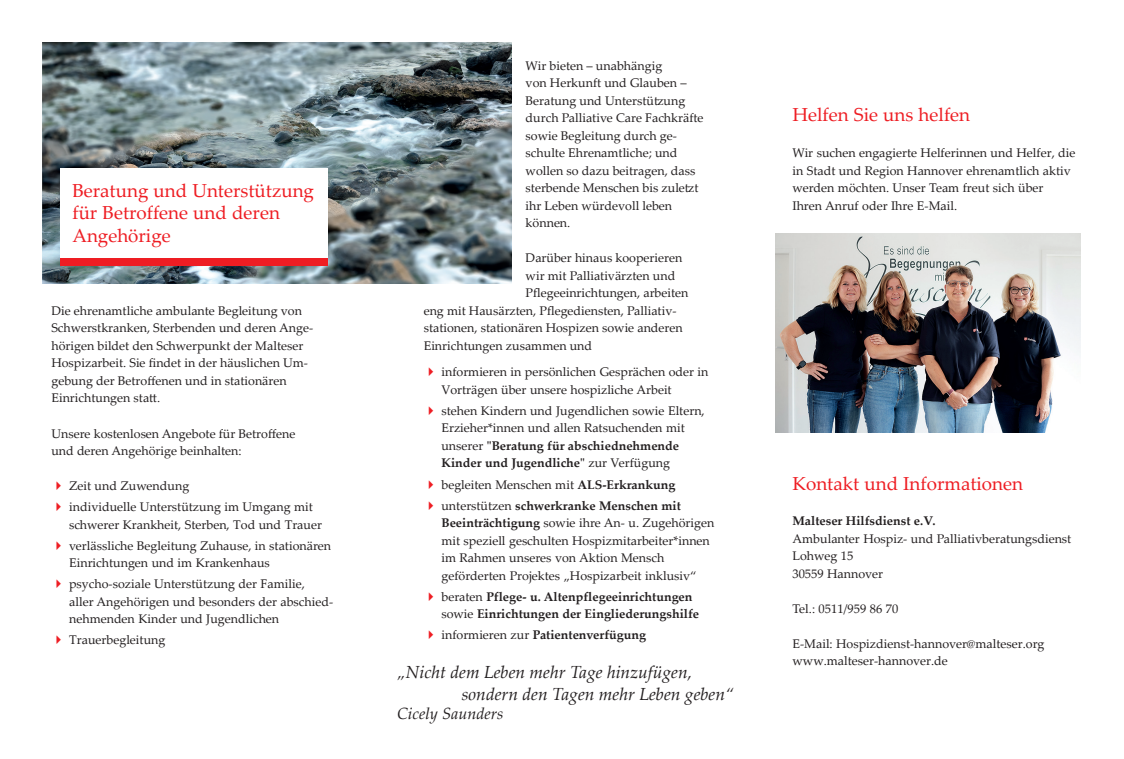
<style>
.page{position:relative;width:1124px;height:759px;background:#fff}
.page>*{position:absolute;margin:0;border:0;box-sizing:border-box;transform-origin:0 0}
.t1{font:18.75px/22.5px "Palatino Linotype";color:#ee1d23}
.t2{font:italic 17.5px/21px "Palatino Linotype";color:#231f20}
.t3{font:italic 16.25px "Palatino Linotype";color:#231f20}
.t4{font:12.5px/17.5px "Palatino Linotype";color:#231f20}
.t5{font:700 12.5px/21px "Palatino Linotype";color:#231f20}
.s1{font-weight:700}
.s2{font-weight:400}
</style>
<div class="page">
<img style="left:775px;top:234px;width:305px;height:198px">
<img style="left:43px;top:43px;width:468px;height:240px">
<div style="left:60px;top:168px;width:268px;height:91px;background:#fff"></div>
<div style="left:60px;top:259px;width:268px;height:7px;background:#ee1d23"></div>
<h1 class="t1" style="left:72px;top:178px;width:243px">Beratung und Unterstützung für Betroffene und deren<br>Angehörige</h1>
<p class="t4" style="left:51px;top:301px;width:263px">Die ehrenamtliche ambulante Begleitung von Schwerstkranken, Sterbenden und deren Ange&shy;hörigen bildet den Schwerpunkt der Malteser Hospizarbeit. Sie findet in der häuslichen Um&shy;gebung der Betroffenen und in stationären Einrichtungen statt.</p>
<p class="t4" style="left:51px;top:424px;width:245px">Unsere kostenlosen Angebote für Betroffene und deren Angehörige beinhalten:</p>
<p class="t4" style="left:69px;top:474px;width:245px;line-height:21px">Zeit und Zuwendung<br>individuelle Unterstützung im Umgang mit</p>
<p class="t4" style="left:69px;top:513px;width:263px;line-height:21px">schwerer Krankheit, Sterben, Tod und Trauer verlässliche Begleitung Zuhause, in stationären</p>
<p class="t4" style="left:69px;top:551px;width:237px;line-height:21px">Einrichtungen und im Krankenhaus psycho-soziale Unterstützung der Familie,</p>
<p class="t4" style="left:69px;top:592px;width:265px">aller Angehörigen und besonders der abschied&shy;nehmenden Kinder und Jugendlichen</p>
<p class="t4" style="left:69px;top:630px;width:98px">Trauerbegleitung</p>
<p class="t4" style="left:525px;top:56px;width:179px">Wir bieten – unabhängig<br>von Herkunft und Glauben –<br>Beratung und Unterstützung durch Palliative Care Fachkräfte sowie Begleitung durch ge&shy;schulte Ehrenamtliche; und wollen so dazu beitragen, dass sterbende Menschen bis zuletzt ihr Leben würdevoll leben können.</p>
<p class="t4" style="left:525px;top:249px;width:158px">Darüber hinaus kooperieren</p>
<p class="t4" style="left:525px;top:266px;width:151px">wir mit Palliativärzten und</p>
<p class="t4" style="left:525px;top:284px;width:164px">Pflegeeinrichtungen, arbeiten</p>
<p class="t4" style="left:423px;top:301px;width:254px">eng mit Hausärzten, Pflegediensten, Palliativ-</p>
<p class="t4" style="left:423px;top:319px;width:260px">stationen, stationären Hospizen sowie anderen</p>
<p class="t4" style="left:423px;top:336px;width:170px">Einrichtungen zusammen und</p>
<p class="t4" style="left:441px;top:362px;width:268px">informieren in persönlichen Gesprächen oder in<br>Vorträgen über unsere hospizliche Arbeit</p>
<p class="t4" style="left:441px;top:401px;width:265px">stehen Kindern und Jugendlichen sowie Eltern, Erzieher*innen und allen Ratsuchenden mit unserer <span class="s1">"Beratung für abschiednehmende Kinder und Jugendliche"</span> zur Verfügung</p>
<p class="t5" style="left:441px;top:473px;width:241px"><span class="s2">begleiten Menschen mit</span> ALS-Erkrankung <span class="s2">unterstützen</span> schwerkranke Menschen mit</p>
<p class="t4" style="left:441px;top:513px;width:274px"><span class="s1">Beeinträchtigung</span> sowie ihre An- u. Zugehörigen mit speziell geschulten Hospizmitarbeiter*innen im Rahmen unseres von Aktion Mensch geförderten Projektes „Hospizarbeit inklusiv“</p>
<p class="t5" style="left:441px;top:587px;width:259px;line-height:17.5px"><span class="s2">beraten</span> Pflege- u. Altenpflegeeinrichtungen <span class="s2">sowie</span> Einrichtungen der Eingliederungshilfe</p>
<p class="t5" style="left:441px;top:623px;width:206px"><span class="s2">informieren zur</span> Patientenverfügung</p>
<h2 class="t2" style="left:461px;top:661px;width:274px;text-indent:-65px">„Nicht dem Leben mehr Tage hinzufügen, sondern den Tagen mehr Leben geben“</h2>
<h3 class="t3" style="left:397px;top:701px;width:108px">Cicely Saunders</h3>
<h1 class="t1" style="left:792px;top:103px;width:179px">Helfen Sie uns helfen</h1>
<p class="t4" style="left:792px;top:144px;width:284px">Wir suchen engagierte Helferinnen und Helfer, die in Stadt und Region Hannover ehrenamtlich aktiv werden möchten. Unser Team freut sich über Ihren Anruf oder Ihre E-Mail.</p>
<h1 class="t1" style="left:792px;top:471px;width:232px">Kontakt und Informationen</h1>
<p class="t5" style="left:792px;top:509px;width:144px">Malteser Hilfsdienst e.V.</p>
<p class="t4" style="left:792px;top:529px;width:280px">Ambulanter Hospiz- und Palliativberatungsdienst<br>Lohweg 15<br>30559 Hannover</p>
<p class="t4" style="left:792px;top:599px;width:107px">Tel.: 0511/959 86 70</p>
<p class="t4" style="left:792px;top:634px;width:253px">E-Mail: Hospizdienst-hannover@malteser.org www.malteser-hannover.de</p>
</div>
